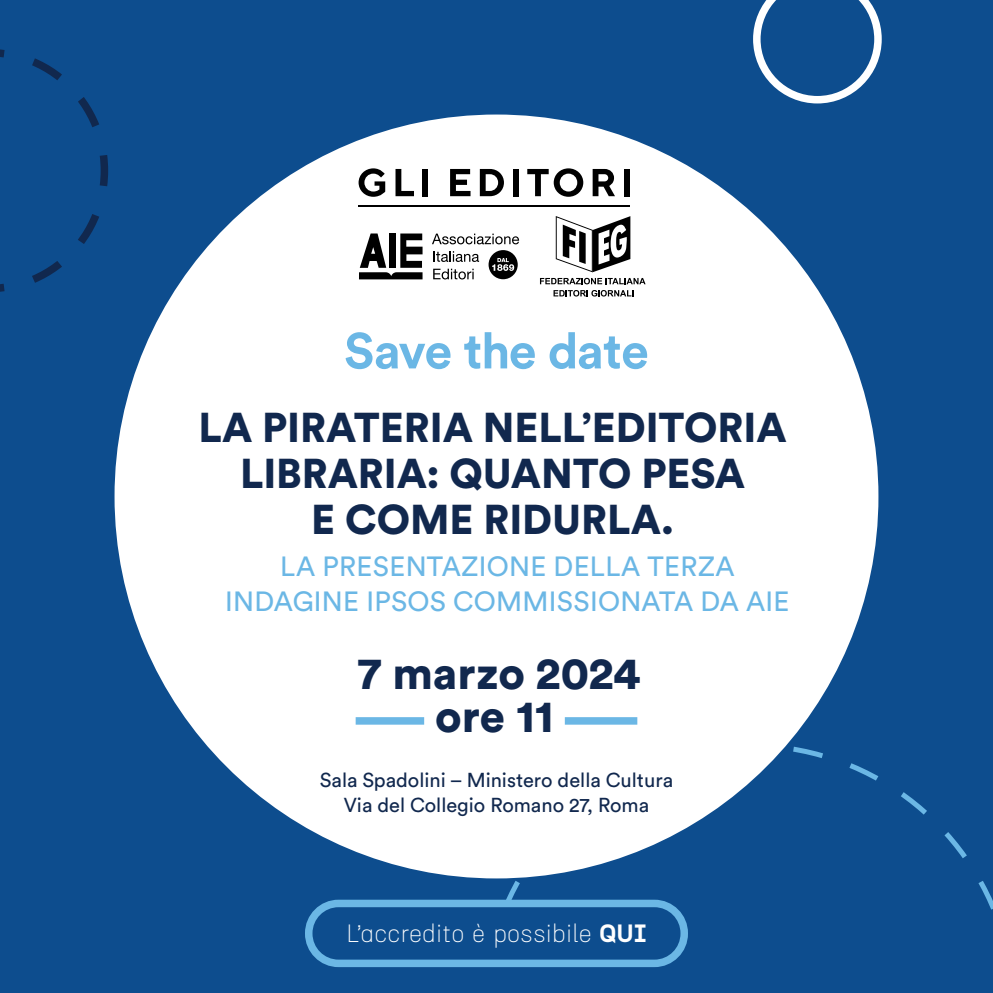
<style>
.page{position:relative;width:993px;height:993px;background:#fff}
.page>*{position:absolute;margin:0;border:0;box-sizing:border-box;transform-origin:0 0}
.t1{font:700 50px "Circular Std";letter-spacing:-.025em;color:#6bb7e5}
.t2{font:900 45px/42.5px "Circular Std";color:#11284e;text-align:center}
.t3{font:900 41.25px/46.2px "Circular Std";color:#11284e;text-align:center}
.t4{font:27.5px/35px "Circular Std";letter-spacing:.01em;color:#6bb7e5;text-align:center}
.t5{font:200 25px "N27";color:#fff}
.t6{font:20px/25px "Circular Std";color:#11284e;text-align:center}
.s1{font-weight:700}
</style>
<div class="page">
<div style="left:0;top:0;width:992px;height:992px;background:#0d4d8e"></div>
<svg style="left:479px;top:740px;width:513px;height:228px"></svg>
<svg style="left:0;top:49px;width:109px;height:243px"></svg>
<svg style="left:753px;top:0;width:128px;height:103px"></svg>
<div style="left:114px;top:114px;width:764px;height:764px;background:#fff;border-radius:50%"></div>
<svg style="left:358px;top:168px;width:27px;height:29px"></svg>
<svg style="left:395px;top:169px;width:19px;height:27px"></svg>
<div style="left:422px;top:169px;width:6px;height:27px;background:#000"></div>
<svg style="left:450px;top:169px;width:20px;height:27px"></svg>
<svg style="left:479px;top:169px;width:25px;height:27px"></svg>
<div style="left:513px;top:169px;width:6px;height:27px;background:#000"></div>
<svg style="left:527px;top:168px;width:56px;height:29px"></svg>
<svg style="left:592px;top:169px;width:22px;height:27px"></svg>
<div style="left:624px;top:169px;width:5px;height:27px;background:#000"></div>
<svg style="left:359px;top:233px;width:63px;height:46px"></svg>
<div style="left:389px;top:233px;width:7px;height:35px;background:#000"></div>
<svg style="left:432px;top:233px;width:87px;height:11px"></svg>
<svg style="left:433px;top:251px;width:46px;height:11px"></svg>
<svg style="left:433px;top:268px;width:40px;height:11px"></svg>
<div style="left:488px;top:250px;width:29px;height:29px;background:#000;border-radius:50%"></div>
<svg style="left:492px;top:258px;width:22px;height:13px"></svg>
<hr style="left:358px;top:205px;width:272px;height:1px;background:#000">
<svg style="left:555px;top:216px;width:75px;height:56px"></svg>
<svg style="left:540px;top:278px;width:105px;height:6px"></svg>
<svg style="left:553px;top:290px;width:80px;height:6px"></svg>
<div style="left:355px;top:717px;width:69px;height:7px;background:#6bb7e5"></div>
<div style="left:564px;top:717px;width:73px;height:7px;background:#6bb7e5"></div>
<div style="left:308px;top:903px;width:376px;height:60px;background:#0d4d8e;border-radius:30px"></div>
<div style="left:305px;top:899px;width:382px;height:67px;border:8px solid #6bb7e5;border-radius:30px"></div>
<h1 class="t1" style="left:344px;top:318px;width:306px">Save the date</h1>
<h3 class="t3" style="left:198px;top:403px;width:589px">LA PIRATERIA NELL’EDITORIA<br>LIBRARIA: QUANTO PESA<br>E COME RIDURLA.</h3>
<h3 class="t4" style="left:225px;top:548px;width:565px">LA PRESENTAZIONE DELLA TERZA<br>INDAGINE IPSOS COMMISSIONATA DA AIE</h3>
<h2 class="t2" style="left:358px;top:651px;width:284px">7 marzo 2024 ore 11</h2>
<p class="t6" style="left:320px;top:767px;width:355px">Sala Spadolini – Ministero della Cultura<br>Via del Collegio Romano 27, Roma</p>
<p class="t5" style="left:346px;top:917px;width:302px">L’accredito è possibile <span class="s1">QUI</span></p>
</div>
